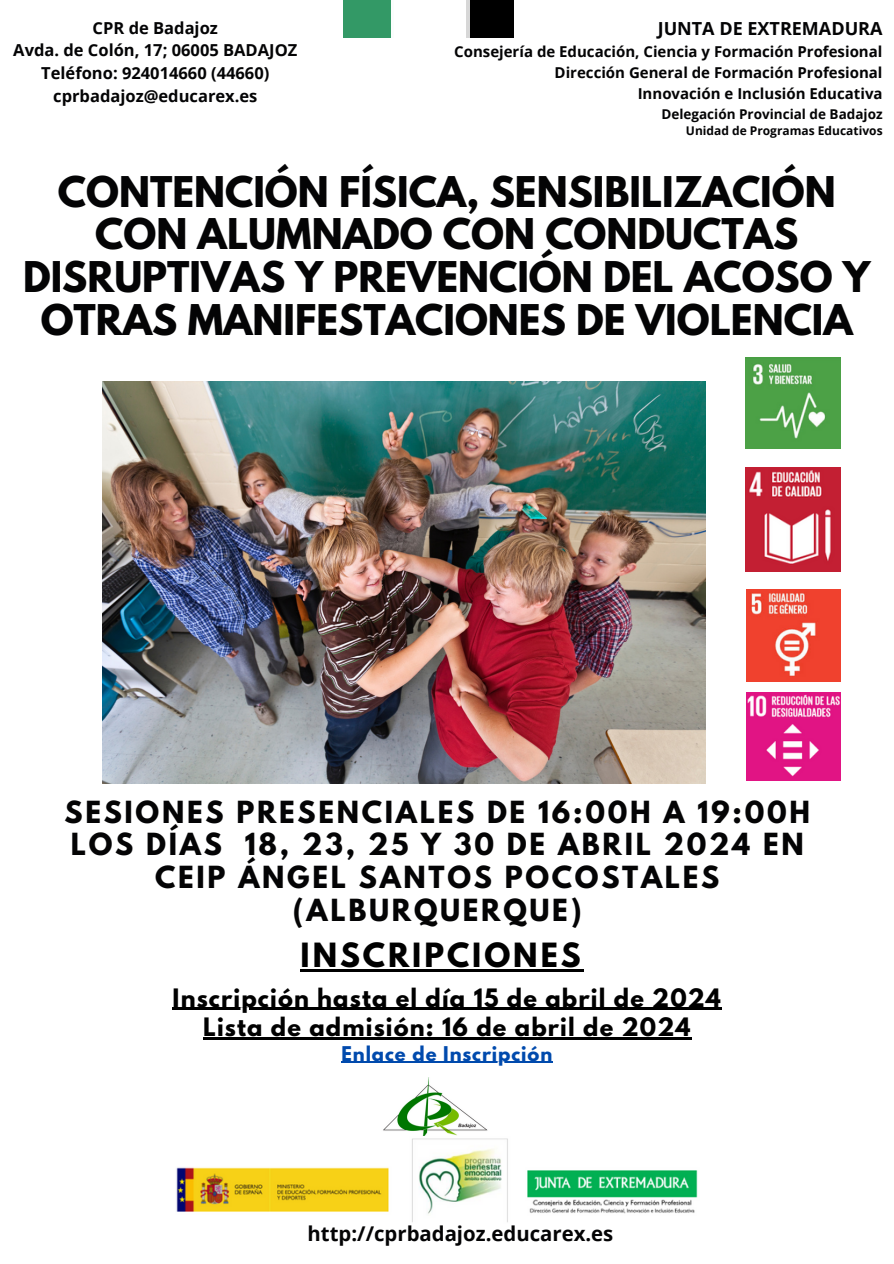
<style>
.page{position:relative;width:894px;height:1264px;background:#fff}
.page>*{position:absolute;margin:0;border:0;box-sizing:border-box;transform-origin:0 0}
.t1{font:700 37.5px/42.8px "League Spartan";color:#040405;text-align:center}
.t2{font:700 29.55px "League Spartan";letter-spacing:.1em;color:#000}
.t3{font:700 27px/32.7px "League Spartan";letter-spacing:.1em;color:#040405;text-align:center}
.t4{font:700 22.5px/29.2px "League Spartan";letter-spacing:.05em;color:#000;text-align:center}
.t5{font:700 20.4px "Open Sans";color:#040405}
.t6{font:700 18px "League Spartan";letter-spacing:.05em;color:#004aad}
.t7{font:700 18px "Open Sans";color:#040405}
.t8{font:700 16.5px "Open Sans";color:#040405}
.t9{font:700 15px "Open Sans";color:#040405}
.t10{font:700 13.5px "Open Sans";color:#040405}
.t11{font:700 12px "Open Sans";color:#040405}
</style>
<div class="page">
<img style="left:343px;top:0;width:170px;height:37px">
<img style="left:383px;top:1077px;width:105px;height:59px">
<img style="left:746px;top:589px;width:94px;height:92px">
<img style="left:746px;top:693px;width:94px;height:87px">
<img style="left:745px;top:467px;width:95px;height:104px">
<img style="left:176px;top:1138px;width:522px;height:84px">
<img style="left:745px;top:357px;width:95px;height:91px">
<img style="left:102px;top:382px;width:603px;height:401px">
<hr style="left:300px;top:969px;width:283px;height:2px;background:#000">
<hr style="left:173px;top:1007px;width:548px;height:3px;background:#000">
<hr style="left:203px;top:1037px;width:488px;height:2px;background:#000">
<hr style="left:341px;top:1061px;width:212px;height:1px;background:#004aad">
<h1 class="t8" style="left:93px;top:16px;width:127px">CPR de Badajoz</h1>
<p class="t8" style="left:13px;top:39px;width:285px">Avda. de Colón, 17; 06005 BADAJOZ</p>
<p class="t8" style="left:41px;top:61px;width:229px">Teléfono: 924014660 (44660)</p>
<p class="t8" style="left:53px;top:84px;width:206px">cprbadajoz@educarex.es</p>
<p class="t7" style="left:657px;top:16px;width:226px">JUNTA DE EXTREMADURA</p>
<p class="t9" style="left:454px;top:41px;width:429px">Consejería de Educación, Ciencia y Formación Profesional</p>
<h2 class="t9" style="left:554px;top:62px;width:329px">Dirección General de Formación Profesional</h2>
<h2 class="t9" style="left:637px;top:83px;width:246px">Innovación e Inclusión Educativa</h2>
<h3 class="t10" style="left:661px;top:105px;width:222px">Delegación Provincial de Badajoz</h3>
<p class="t11" style="left:685px;top:122px;width:198px">Unidad de Programas Educativos</p>
<p class="t1" style="left:23px;top:175px;width:848px">CONTENCIÓN FÍSICA, SENSIBILIZACIÓN CON ALUMNADO CON CONDUCTAS DISRUPTIVAS Y PREVENCIÓN DEL ACOSO Y OTRAS MANIFESTACIONES DE VIOLENCIA</p>
<p class="t3" style="left:64px;top:799px;width:746px">SESIONES PRESENCIALES DE 16:00H A 19:00H<br>LOS DÍAS 18, 23, 25 Y 30 DE ABRIL 2024 EN<br>CEIP ÁNGEL SANTOS POCOSTALES (ALBURQUERQUE)</p>
<p class="t2" style="left:300px;top:940px;width:281px">INSCRIPCIONES</p>
<h3 class="t4" style="left:173px;top:985px;width:549px">Inscripción hasta el día 15 de abril de 2024<br>Lista de admisión: 16 de abril de 2024</h3>
<p class="t6" style="left:341px;top:1044px;width:212px">Enlace de Inscripción</p>
<p class="t5" style="left:307px;top:1219px;width:307px">http://cprbadajoz.educarex.es</p>
</div>
